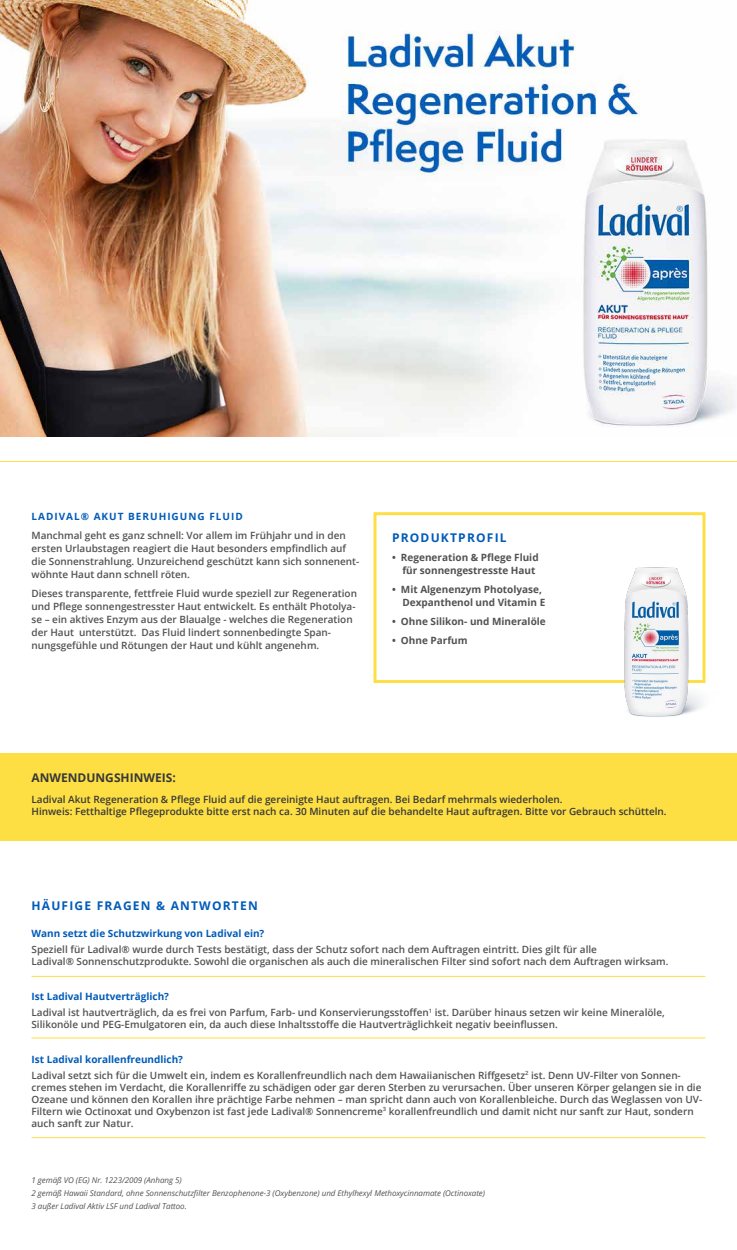
<style>
.page{position:relative;width:737px;height:1250px;background:#fff}
.page>*{position:absolute;margin:0;border:0;box-sizing:border-box;transform-origin:0 0}
.t1{font:700 12px "Open Sans";letter-spacing:.1em;color:#005bb9}
.t2{font:700 12px "Open Sans";color:#383838}
.t3{font:600 10px/13px "Open Sans";color:#525253}
.t4{font:600 10px/12px "Open Sans";color:#383838}
.t5{font:700 10px/13px "Open Sans";color:#525253}
.t6{font:700 10px "Open Sans";color:#005bb9}
.t7{font:700 10px "Open Sans";letter-spacing:.1em;color:#005bb9}
.t8{font:italic 8px/13px "Open Sans";letter-spacing:-.005em;color:#525253}
.s1{font-weight:700;color:#005bb9}
</style>
<div class="page">
<img style="left:0;top:0;width:735px;height:437px">
<div style="left:0;top:753px;width:737px;height:88px;background:#fedf43"></div>
<div style="left:374px;top:512px;width:332px;height:171px;border:3px solid #fedf43"></div>
<hr style="left:32px;top:976px;width:674px;height:1px;background:#fedf43">
<hr style="left:32px;top:1037px;width:674px;height:1px;background:#fedf43">
<hr style="left:32px;top:1137px;width:674px;height:1px;background:#fedf43">
<hr style="left:0;top:461px;width:737px;height:1px;background:#fedf43">
<img style="left:618px;top:560px;width:88px;height:157px">
<p class="t7" style="left:32px;top:509px;width:213px">LADIVAL® AKUT BERUHIGUNG FLUID</p>
<p class="t3" style="left:32px;top:529px;width:329px">Manchmal geht es ganz schnell: Vor allem im Frühjahr und in den ersten Urlaubstagen reagiert die Haut besonders empfindlich auf die Sonnenstrahlung. Unzureichend geschützt kann sich sonnenent&shy;wöhnte Haut dann schnell röten.</p>
<p class="t3" style="left:32px;top:587px;width:327px">Dieses transparente, fettfreie Fluid wurde speziell zur Regeneration und Pflege sonnengestresster Haut entwickelt. Es enthält Photolya&shy;se – ein aktives Enzym aus der Blaualge - welches die Regeneration der Haut unterstützt. Das Fluid lindert sonnenbedingte Span&shy;nungsgefühle und Rötungen der Haut und kühlt angenehm.</p>
<p class="t1" style="left:392px;top:529px;width:116px">PRODUKTPROFIL</p>
<p class="t5" style="left:402px;top:551px;width:138px;text-indent:-10px">• Regeneration &amp; Pflege Fluid für sonnengestresste Haut</p>
<p class="t5" style="left:402px;top:583px;width:144px;text-indent:-10px">• Mit Algenenzym Photolyase,<br>Dexpanthenol und Vitamin E</p>
<p class="t5" style="left:392px;top:615px;width:155px">• Ohne Silikon- und Mineralöle</p>
<p class="t5" style="left:392px;top:634px;width:77px">• Ohne Parfum</p>
<p class="t2" style="left:32px;top:769px;width:146px">ANWENDUNGSHINWEIS:</p>
<p class="t4" style="left:32px;top:793px;width:637px">Ladival Akut Regeneration &amp; Pflege Fluid auf die gereinigte Haut auftragen. Bei Bedarf mehrmals wiederholen.<br>Hinweis: Fetthaltige Pflegeprodukte bitte erst nach ca. 30 Minuten auf die behandelte Haut auftragen. Bitte vor Gebrauch schütteln.</p>
<p class="t1" style="left:32px;top:897px;width:228px">HÄUFIGE FRAGEN &amp; ANTWORTEN</p>
<p class="t6" style="left:32px;top:926px;width:234px">Wann setzt die Schutzwirkung von Ladival ein?</p>
<p class="t3" style="left:32px;top:943px;width:639px;line-height:12px">Speziell für Ladival® wurde durch Tests bestätigt, dass der Schutz sofort nach dem Auftragen eintritt. Dies gilt für alle<br>Ladival® Sonnenschutzprodukte. Sowohl die organischen als auch die mineralischen Filter sind sofort nach dem Auftragen wirksam.</p>
<p class="t3" style="left:32px;top:988px;width:635px;line-height:16px"><span class="s1">Ist Ladival Hautverträglich?<br></span>Ladival ist hautverträglich, da es frei von Parfum, Farb- und Konservierungsstoffen<sup>1</sup> ist. Darüber hinaus setzen wir keine Mineralöle,</p>
<p class="t3" style="left:31px;top:1018px;width:528px">Silikonöle und PEG-Emulgatoren ein, da auch diese Inhaltsstoffe die Hautverträglichkeit negativ beeinflussen.</p>
<p class="t3" style="left:31px;top:1051px;width:651px;line-height:16px"><span class="s1">Ist Ladival korallenfreundlich?<br></span>Ladival setzt sich für die Umwelt ein, indem es Korallenfreundlich nach dem Hawaiianischen Riffgesetz<sup>2</sup> ist. Denn UV-Filter von Sonnen-</p>
<p class="t3" style="left:31px;top:1081px;width:672px;line-height:12px">cremes stehen im Verdacht, die Korallenriffe zu schädigen oder gar deren Sterben zu verursachen. Über unseren Körper gelangen sie in die Ozeane und können den Korallen ihre prächtige Farbe nehmen – man spricht dann auch von Korallenbleiche. Durch das Weglassen von UV-Filtern wie Octinoxat und Oxybenzon ist fast jede Ladival® Sonnencreme<sup>3</sup> korallenfreundlich und damit nicht nur sanft zur Haut, sondern auch sanft zur Natur.</p>
<p class="t8" style="left:32px;top:1173px;width:455px">1 gemäß VO (EG) Nr. 1223/2009 (Anhang 5)<br>2 gemäß Hawaii Standard, ohne Sonnenschutzfilter Benzophenone-3 (Oxybenzone) und Ethylhexyl Methoxycinnamate (Octinoxate)<br>3 außer Ladival Aktiv LSF und Ladival Tattoo.</p>
</div>
